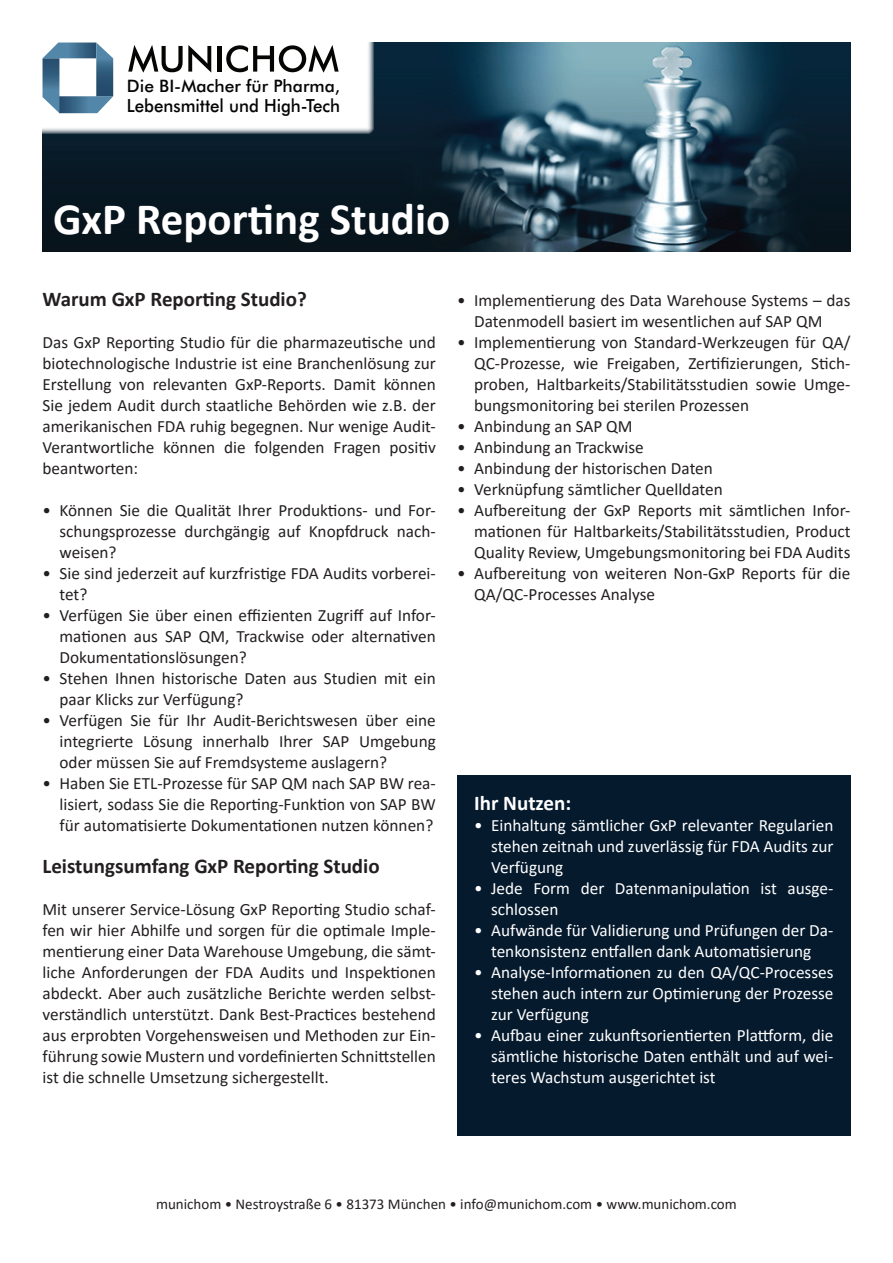
<style>
.page{position:relative;width:893px;height:1263px;background:#fff}
.page>*{position:absolute;margin:0;border:0;box-sizing:border-box;transform-origin:0 0}
.t1{font:700 45px "Calibri";color:#fff}
.t2{font:700 21px "Calibri";color:#231f20}
.t3{font:700 21px "Calibri";color:#fff}
.t4{font:500 18px "Futura BT";color:#040504;scale:.94 1}
.t5{font:17.25px/21px "Calibri";color:#231f20;text-align:justify}
.t6{font:17.25px/21px "Calibri";color:#fff;text-align:justify}
.t7{font:500 17.25px "Futura BT";color:#040504}
.t8{font:15px "Calibri";color:#231f20}
</style>
<div class="page">
<img style="left:43px;top:43px;width:807px;height:209px">
<div style="left:457px;top:775px;width:393px;height:360px;background:#061a2e"></div>
<div style="left:30px;top:26px;width:343px;height:108px;background:#fff"></div>
<svg style="left:43px;top:43px;width:70px;height:70px"></svg>
<svg style="left:128px;top:45px;width:83px;height:28px"></svg>
<hr style="left:217px;top:46px;width:4px;height:26px;background:#050504">
<svg style="left:226px;top:45px;width:113px;height:28px"></svg>
<p class="t7" style="left:127px;top:76px;width:215px">Die BI-Macher für Pharma,</p>
<p class="t4" style="left:127px;top:94px;width:228px">Lebensmittel und High-Tech</p>
<h1 class="t1" style="left:53px;top:187px;width:399px">GxP Reporting Studio</h1>
<p class="t2" style="left:43px;top:284px;width:266px">Warum GxP Reporting Studio?</p>
<p class="t5" style="left:43px;top:331px;width:395px">Das GxP Reporting Studio für die pharmazeutische und biotechnologische Industrie ist eine Branchenlösung zur Erstellung von relevanten GxP-Reports. Damit können Sie jedem Audit durch staatliche Behörden wie z.B. der amerikanischen FDA ruhig begegnen. Nur wenige Audit-Verantwortliche können die folgenden Fragen positiv beantworten:</p>
<p class="t5" style="left:60px;top:499px;width:378px;text-indent:-17px">• Können Sie die Qualität Ihrer Produktions- und For&shy;schungsprozesse durchgängig auf Knopfdruck nach&shy;weisen?</p>
<p class="t5" style="left:60px;top:562px;width:378px;text-indent:-17px">• Sie sind jederzeit auf kurzfristige FDA Audits vorberei&shy;tet?</p>
<p class="t5" style="left:60px;top:604px;width:378px;text-indent:-17px">• Verfügen Sie über einen effizienten Zugriff auf Infor&shy;mationen aus SAP QM, Trackwise oder alternativen Dokumentationslösungen?</p>
<p class="t5" style="left:60px;top:667px;width:378px;text-indent:-17px">• Stehen Ihnen historische Daten aus Studien mit ein paar Klicks zur Verfügung?</p>
<p class="t5" style="left:60px;top:709px;width:378px;text-indent:-17px">• Verfügen Sie für Ihr Audit-Berichtswesen über eine integrierte Lösung innerhalb Ihrer SAP Umgebung oder müssen Sie auf Fremdsysteme auslagern?</p>
<p class="t5" style="left:60px;top:772px;width:378px;text-indent:-17px">• Haben Sie ETL-Prozesse für SAP QM nach SAP BW rea&shy;lisiert, sodass Sie die Reporting-Funktion von SAP BW für automatisierte Dokumentationen nutzen können?</p>
<p class="t2" style="left:43px;top:851px;width:339px">Leistungsumfang GxP Reporting Studio</p>
<p class="t5" style="left:43px;top:898px;width:395px">Mit unserer Service-Lösung GxP Reporting Studio schaf&shy;fen wir hier Abhilfe und sorgen für die optimale Imple&shy;mentierung einer Data Warehouse Umgebung, die sämt&shy;liche Anforderungen der FDA Audits und Inspektionen abdeckt. Aber auch zusätzliche Berichte werden selbst&shy;verständlich unterstützt. Dank Best-Practices bestehend aus erprobten Vorgehensweisen und Methoden zur Ein&shy;führung sowie Mustern und vordefinierten Schnittstellen ist die schnelle Umsetzung sichergestellt.</p>
<p class="t5" style="left:474px;top:289px;width:378px;text-indent:-17px">• Implementierung des Data Warehouse Systems – das<br>Datenmodell basiert im wesentlichen auf SAP QM</p>
<p class="t5" style="left:474px;top:331px;width:378px;text-indent:-17px">• Implementierung von Standard-Werkzeugen für QA/ QC-Prozesse, wie Freigaben, Zertifizierungen, Stich&shy;proben, Haltbarkeits/Stabilitätsstudien sowie Umge&shy;bungsmonitoring bei sterilen Prozessen</p>
<p class="t5" style="left:457px;top:415px;width:177px">• Anbindung an SAP QM</p>
<p class="t5" style="left:457px;top:436px;width:188px">• Anbindung an Trackwise</p>
<p class="t5" style="left:457px;top:457px;width:257px">• Anbindung der historischen Daten</p>
<p class="t5" style="left:457px;top:478px;width:267px">• Verknüpfung sämtlicher Quelldaten</p>
<p class="t5" style="left:474px;top:499px;width:378px;text-indent:-17px">• Aufbereitung der GxP Reports mit sämtlichen Infor&shy;mationen für Haltbarkeits/Stabilitätsstudien, Product Quality Review, Umgebungsmonitoring bei FDA Audits</p>
<p class="t5" style="left:474px;top:562px;width:378px;text-indent:-17px">• Aufbereitung von weiteren Non-GxP Reports für die<br>QA/QC-Processes Analyse</p>
<p class="t3" style="left:474px;top:788px;width:99px">Ihr Nutzen:</p>
<p class="t6" style="left:491px;top:814px;width:344px;text-indent:-17px">• Einhaltung sämtlicher GxP relevanter Regularien stehen zeitnah und zuverlässig für FDA Audits zur Verfügung</p>
<p class="t6" style="left:491px;top:877px;width:344px;text-indent:-17px">• Jede Form der Datenmanipulation ist ausge&shy;schlossen</p>
<p class="t6" style="left:474px;top:919px;width:361px;text-align:center">• Aufwände für Validierung und Prüfungen der Da&shy;tenkonsistenz entfallen dank Automatisierung</p>
<p class="t6" style="left:491px;top:961px;width:344px;text-indent:-17px">• Analyse-Informationen zu den QA/QC-Processes stehen auch intern zur Optimierung der Prozesse zur Verfügung</p>
<p class="t6" style="left:491px;top:1024px;width:344px;text-indent:-17px">• Aufbau einer zukunftsorientierten Plattform, die sämtliche historische Daten enthält und auf wei&shy;teres Wachstum ausgerichtet ist</p>
<p class="t8" style="left:156px;top:1193px;width:582px">munichom • Nestroystraße 6 • 81373 München • info@munichom.com • www.munichom.com</p>
</div>
